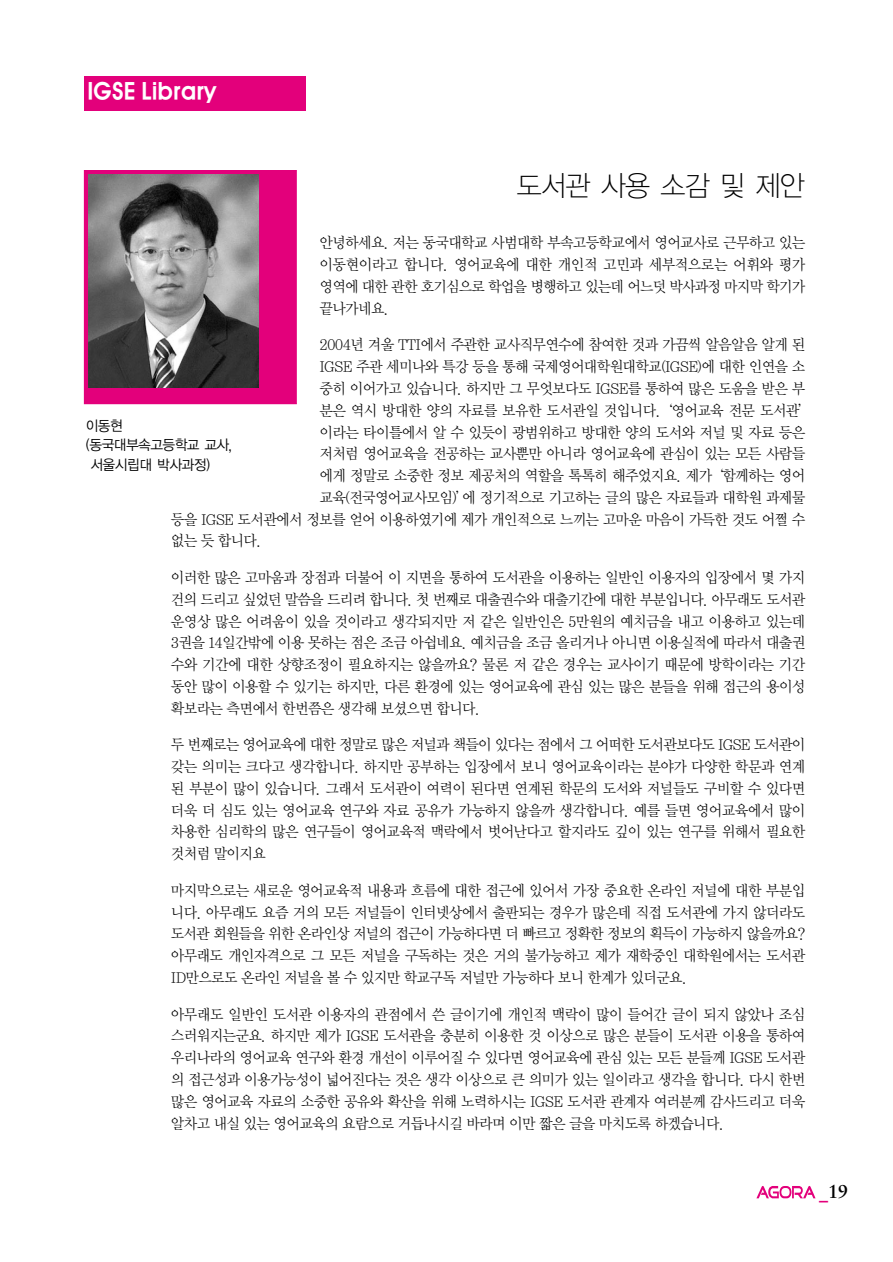
<style>
.page{position:relative;width:893px;height:1262px;background:#fff}
.page>*{position:absolute;margin:0;border:0;box-sizing:border-box;transform-origin:0 0}
.t1{font:28.35px "YGO11";letter-spacing:-.1em;color:#000;scale:.95 1}
.t2{font:700 23.7px "HY Wul Nun";letter-spacing:-.035em;color:#fff;scale:.95 1}
.t3{font:18.9px "Classical Garamond BT";color:#000;scale:.95 1}
.t4{font:15px/21.8px "Y Mj O12";letter-spacing:-.095em;color:#000;text-align:justify;scale:.95 1}
.t5{font:14.1px "YGO12";letter-spacing:-.1em;color:#000;scale:.95 1}
.s1{font-style:italic;color:#e3007b}
</style>
<div class="page">
<div style="left:84px;top:77px;width:221px;height:34px;background:#e3007b"></div>
<div style="left:84px;top:170px;width:212px;height:234px;background:#e3007b"></div>
<div style="left:84px;top:170px;width:213px;height:234px;border:1px solid #e3007b"></div>
<img style="left:88px;top:174px;width:170px;height:213px">
<svg style="left:756px;top:1186px;width:59px;height:12px"></svg>
<h2 class="t2" style="left:87px;top:81px;width:138px">IGSE Library</h2>
<h1 class="t1" style="left:516px;top:173px;width:306px">도서관 사용 소감 및 제안</h1>
<p class="t4" style="left:319px;top:233px;width:513px">안녕하세요. 저는 동국대학교 사범대학 부속고등학교에서 영어교사로 근무하고 있는 이동현이라고 합니다. 영어교육에 대한 개인적 고민과 세부적으로는 어휘와 평가 영역에 대한 관한 호기심으로 학업을 병행하고 있는데 어느덧 박사과정 마지막 학기가 끝나가네요.</p>
<p class="t4" style="left:319px;top:335px;width:513px">2004년 겨울 TTI에서 주관한 교사직무연수에 참여한 것과 가끔씩 알음알음 알게 된</p>
<p class="t4" style="left:319px;top:357px;width:513px">IGSE 주관 세미나와 특강 등을 통해 국제영어대학원대학교(IGSE)에 대한 인연을 소</p>
<p class="t4" style="left:319px;top:378px;width:513px">중히 이어가고 있습니다. 하지만 그 무엇보다도 IGSE를 통하여 많은 도움을 받은 부</p>
<p class="t4" style="left:319px;top:400px;width:521px">분은 역시 방대한 양의 자료를 보유한 도서관일 것입니다. ‘영어교육 전문 도서관’</p>
<p class="t4" style="left:319px;top:422px;width:513px">이라는 타이틀에서 알 수 있듯이 광범위하고 방대한 양의 도서와 저널 및 자료 등은</p>
<p class="t4" style="left:319px;top:444px;width:513px">저처럼 영어교육을 전공하는 교사뿐만 아니라 영어교육에 관심이 있는 모든 사람들</p>
<p class="t4" style="left:319px;top:465px;width:513px">에게 정말로 소중한 정보 제공처의 역할을 톡톡히 해주었지요. 제가‘함께하는 영어</p>
<p class="t4" style="left:319px;top:487px;width:513px">교육(전국영어교사모임)’에 정기적으로 기고하는 글의 많은 자료들과 대학원 과제물</p>
<p class="t4" style="left:170px;top:509px;width:670px">등을 IGSE 도서관에서 정보를 얻어 이용하였기에 제가 개인적으로 느끼는 고마운 마음이 가득한 것도 어쩔 수</p>
<p class="t4" style="left:170px;top:531px;width:98px">없는 듯 합니다.</p>
<p class="t4" style="left:170px;top:567px;width:670px">이러한 많은 고마움과 장점과 더불어 이 지면을 통하여 도서관을 이용하는 일반인 이용자의 입장에서 몇 가지 건의 드리고 싶었던 말씀을 드리려 합니다. 첫 번째로 대출권수와 대출기간에 대한 부분입니다. 아무래도 도서관 운영상 많은 어려움이 있을 것이라고 생각되지만 저 같은 일반인은 5만원의 예치금을 내고 이용하고 있는데 3권을 14일간밖에 이용 못하는 점은 조금 아쉽네요. 예치금을 조금 올리거나 아니면 이용실적에 따라서 대출권 수와 기간에 대한 상향조정이 필요하지는 않을까요? 물론 저 같은 경우는 교사이기 때문에 방학이라는 기간 동안 많이 이용할 수 있기는 하지만, 다른 환경에 있는 영어교육에 관심 있는 많은 분들을 위해 접근의 용이성 확보라는 측면에서 한번쯤은 생각해 보셨으면 합니다.</p>
<p class="t4" style="left:170px;top:735px;width:670px">두 번째로는 영어교육에 대한 정말로 많은 저널과 책들이 있다는 점에서 그 어떠한 도서관보다도 IGSE 도서관이 갖는 의미는 크다고 생각합니다. 하지만 공부하는 입장에서 보니 영어교육이라는 분야가 다양한 학문과 연계 된 부분이 많이 있습니다. 그래서 도서관이 여력이 된다면 연계된 학문의 도서와 저널들도 구비할 수 있다면 더욱 더 심도 있는 영어교육 연구와 자료 공유가 가능하지 않을까 생각합니다. 예를 들면 영어교육에서 많이 차용한 심리학의 많은 연구들이 영어교육적 맥락에서 벗어난다고 할지라도 깊이 있는 연구를 위해서 필요한 것처럼 말이지요</p>
<p class="t4" style="left:170px;top:880px;width:670px">마지막으로는 새로운 영어교육적 내용과 흐름에 대한 접근에 있어서 가장 중요한 온라인 저널에 대한 부분입 니다. 아무래도 요즘 거의 모든 저널들이 인터넷상에서 출판되는 경우가 많은데 직접 도서관에 가지 않더라도 도서관 회원들을 위한 온라인상 저널의 접근이 가능하다면 더 빠르고 정확한 정보의 획득이 가능하지 않을까요? 아무래도 개인자격으로 그 모든 저널을 구독하는 것은 거의 불가능하고 제가 재학중인 대학원에서는 도서관 ID만으로도 온라인 저널을 볼 수 있지만 학교구독 저널만 가능하다 보니 한계가 있더군요.</p>
<p class="t4" style="left:170px;top:1004px;width:670px">아무래도 일반인 도서관 이용자의 관점에서 쓴 글이기에 개인적 맥락이 많이 들어간 글이 되지 않았나 조심 스러워지는군요. 하지만 제가 IGSE 도서관을 충분히 이용한 것 이상으로 많은 분들이 도서관 이용을 통하여 우리나라의 영어교육 연구와 환경 개선이 이루어질 수 있다면 영어교육에 관심 있는 모든 분들께 IGSE 도서관 의 접근성과 이용가능성이 넓어진다는 것은 생각 이상으로 큰 의미가 있는 일이라고 생각을 합니다. 다시 한번 많은 영어교육 자료의 소중한 공유와 확산을 위해 노력하시는 IGSE 도서관 관계자 여러분께 감사드리고 더욱 알차고 내실 있는 영어교육의 요람으로 거듭나시길 바라며 이만 짧은 글을 마치도록 하겠습니다.</p>
<p class="t5" style="left:85px;top:419px;width:41px">이동현</p>
<p class="t5" style="left:85px;top:438px;width:156px">(동국대부속고등학교 교사,</p>
<p class="t5" style="left:90px;top:458px;width:128px">서울시립대 박사과정)</p>
<p class="t3" style="left:819px;top:1183px;width:32px"><span class="s1">_</span>19</p>
</div>
